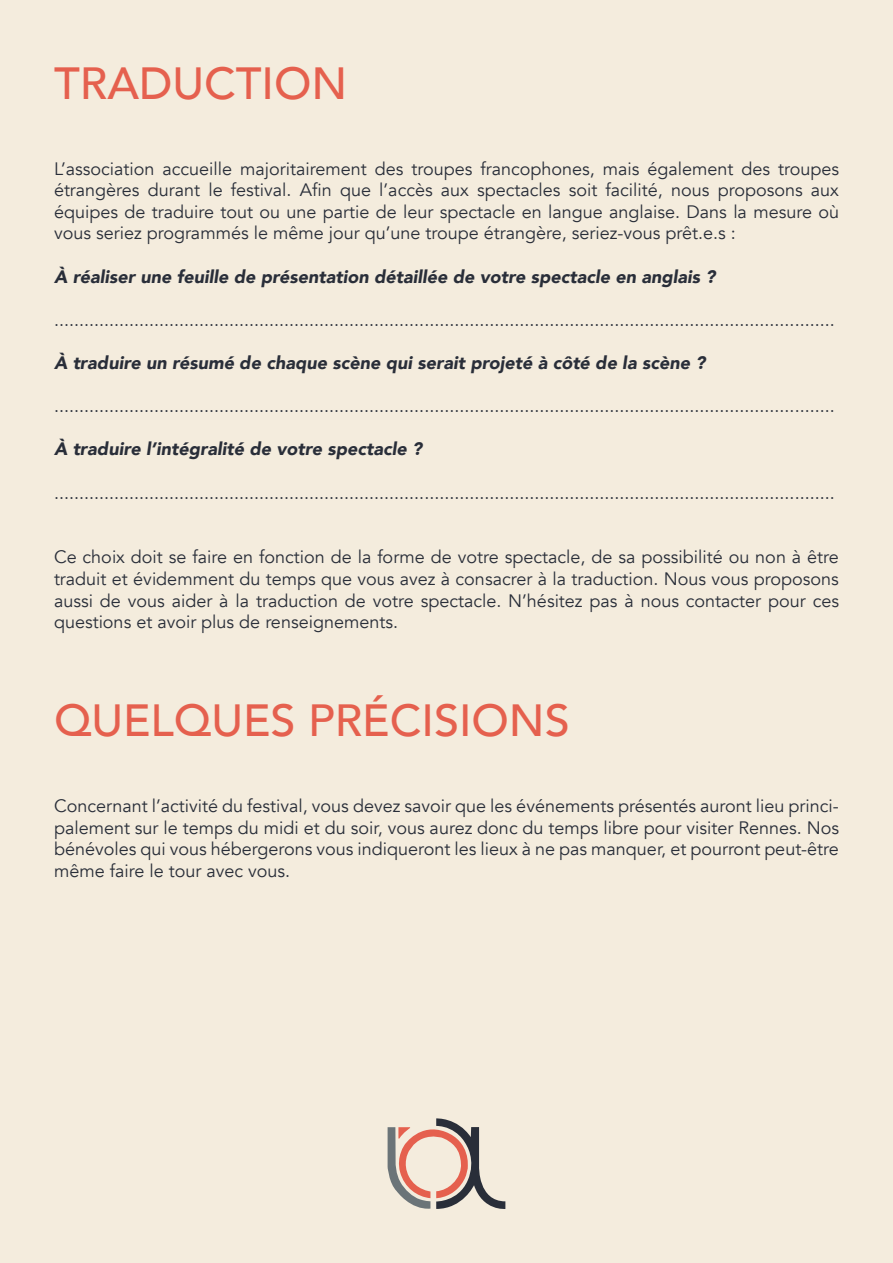
<style>
.page{position:relative;width:893px;height:1263px;background:#f4ecdd}
.page>*{position:absolute;margin:0;border:0;box-sizing:border-box;transform-origin:0 0}
.t1{font:500 45px "Avenir";color:#e5604e}
.t2{font:18px/21.6px "Avenir";color:#292e39;text-align:justify}
.t3{font:italic 900 18px "Avenir";color:#292e39}
</style>
<div class="page">
<svg style="left:388px;top:1118px;width:117px;height:91px"></svg>
<p class="t1" style="left:54px;top:44px;width:295px">TRADUCTION</p>
<p class="t2" style="left:54px;top:158px;width:786px">L’association accueille majoritairement des troupes francophones, mais également des troupes étrangères durant le festival. Afin que l’accès aux spectacles soit facilité, nous proposons aux équipes de traduire tout ou une partie de leur spectacle en langue anglaise. Dans la mesure où vous seriez programmés le même jour qu’une troupe étrangère, seriez-vous prêt.e.s :</p>
<p class="t3" style="left:54px;top:261px;width:663px">À réaliser une feuille de présentation détaillée de votre spectacle en anglais ?</p>
<p class="t2" style="left:54px;top:309px;width:782px">............................................................................................................................................................</p>
<p class="t3" style="left:54px;top:348px;width:653px">À traduire un résumé de chaque scène qui serait projeté à côté de la scène ?</p>
<p class="t2" style="left:54px;top:396px;width:782px">............................................................................................................................................................</p>
<p class="t3" style="left:54px;top:434px;width:370px">À traduire l’intégralité de votre spectacle ?</p>
<p class="t2" style="left:54px;top:482px;width:782px">............................................................................................................................................................</p>
<p class="t2" style="left:54px;top:547px;width:786px">Ce choix doit se faire en fonction de la forme de votre spectacle, de sa possibilité ou non à être traduit et évidemment du temps que vous avez à consacrer à la traduction. Nous vous proposons aussi de vous aider à la traduction de votre spectacle. N’hésitez pas à nous contacter pour ces questions et avoir plus de renseignements.</p>
<p class="t1" style="left:54px;top:682px;width:517px">QUELQUES PRÉCISIONS</p>
<p class="t2" style="left:54px;top:795px;width:787px">Concernant l’activité du festival, vous devez savoir que les événements présentés auront lieu princi&shy;palement sur le temps du midi et du soir, vous aurez donc du temps libre pour visiter Rennes. Nos bénévoles qui vous hébergerons vous indiqueront les lieux à ne pas manquer, et pourront peut-être même faire le tour avec vous.</p>
</div>
